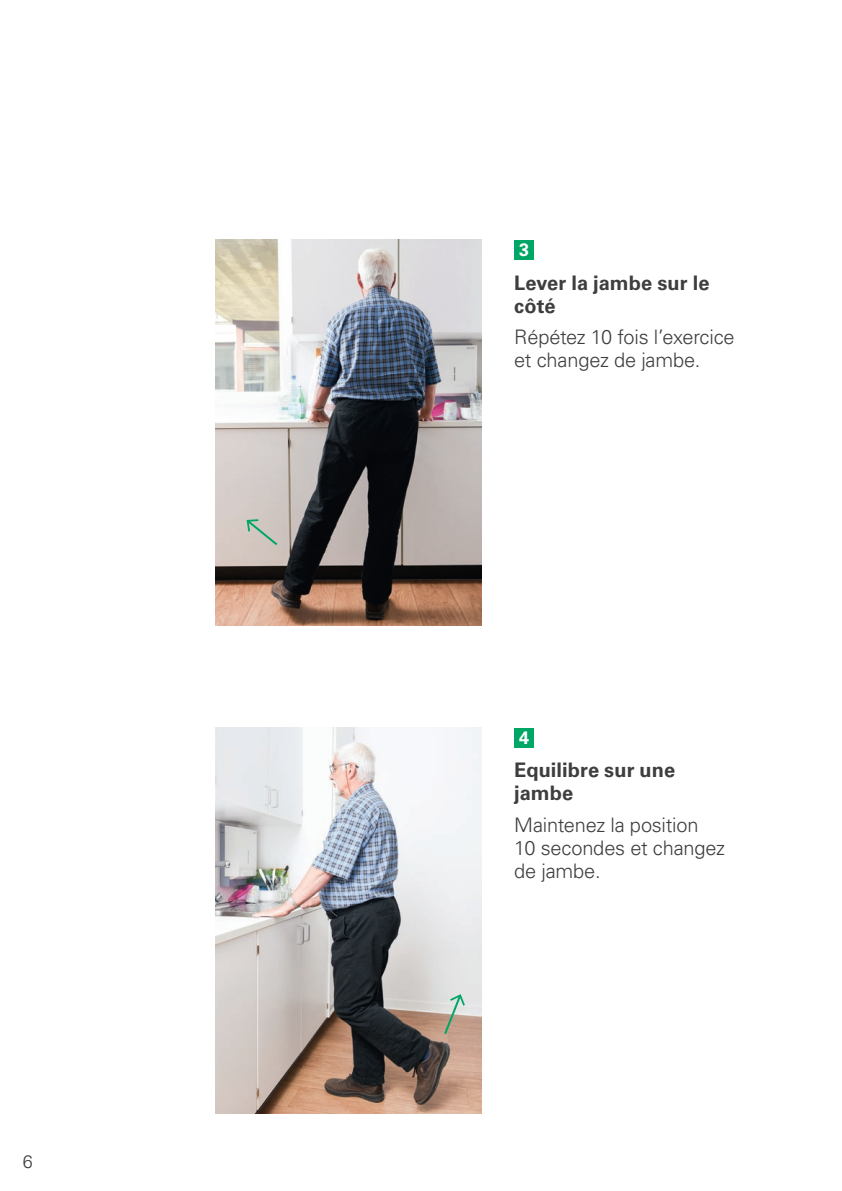
<style>
.page{position:relative;width:842px;height:1191px;background:#fff}
.page>*{position:absolute;margin:0;border:0;box-sizing:border-box;transform-origin:0 0}
.t1{font:300 20px/23px "Univers LT Std";letter-spacing:-.01em;color:#3e3e3f}
.t2{font:700 20px/23px "Univers LT Std";color:#3e3e3f}
.t3{font:700 18px "Univers LT Std";color:#fff}
.t4{font:300 18px "Univers LT Std";color:#3e3e3f}
</style>
<div class="page">
<img style="left:215px;top:240px;width:267px;height:385px">
<img style="left:215px;top:727px;width:267px;height:386px">
<svg style="left:245px;top:518px;width:34px;height:29px"></svg>
<svg style="left:442px;top:992px;width:24px;height:44px"></svg>
<div style="left:514px;top:240px;width:20px;height:20px;background:#00a665"></div>
<div style="left:514px;top:727px;width:20px;height:20px;background:#00a665"></div>
<p class="t4" style="left:23px;top:1151px;width:12px">6</p>
<p class="t3" style="left:519px;top:239px;width:12px">3</p>
<p class="t2" style="left:514px;top:271px;width:197px">Lever la jambe sur le côté</p>
<p class="t1" style="left:514px;top:326px;width:222px">Répétez 10 fois l’exercice et changez de jambe.</p>
<p class="t3" style="left:519px;top:727px;width:12px">4</p>
<p class="t2" style="left:514px;top:759px;width:162px">Equilibre sur une jambe</p>
<p class="t1" style="left:514px;top:813px;width:212px">Maintenez la position<br>10 secondes et changez de jambe.</p>
</div>
